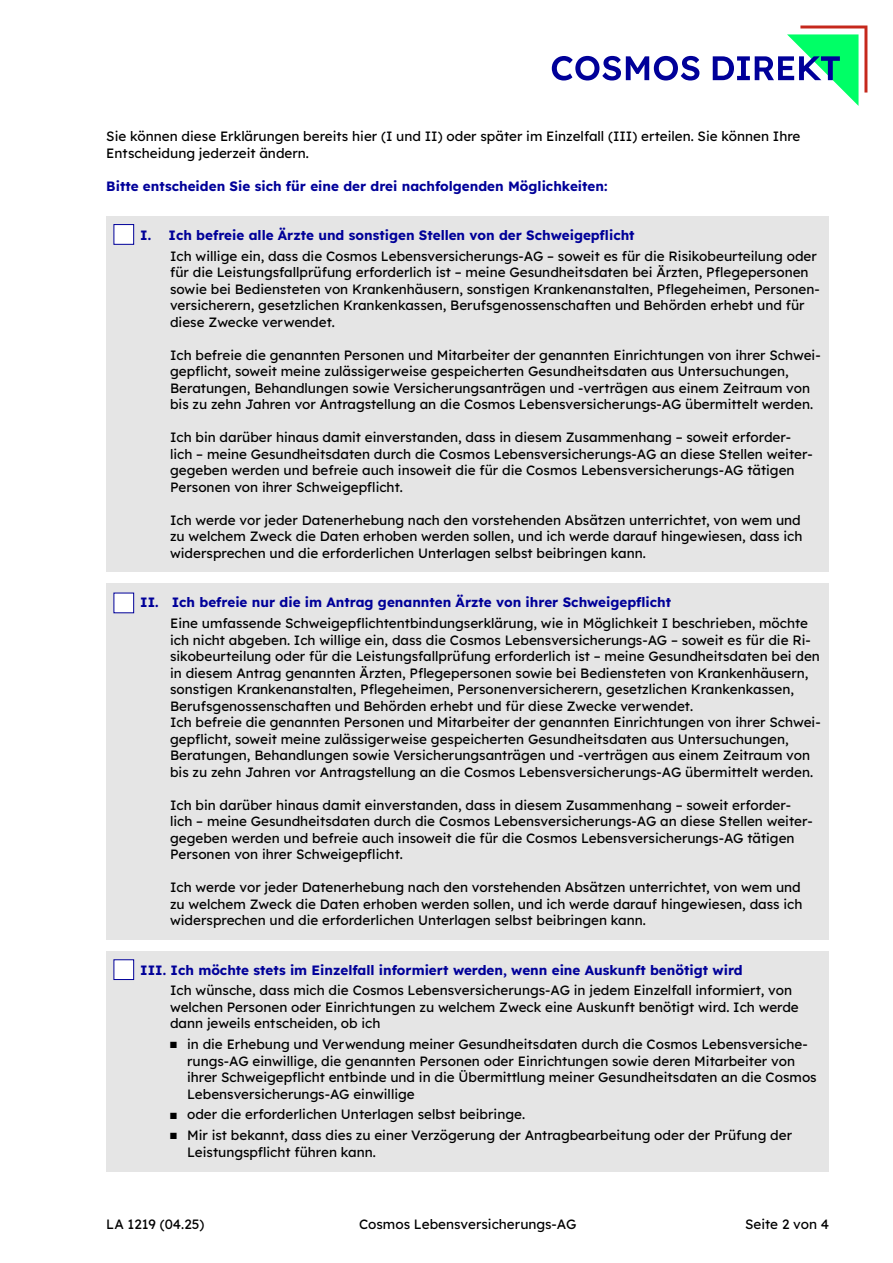
<style>
.page{position:relative;width:893px;height:1263px;background:#fff}
.page>*{position:absolute;margin:0;border:0;box-sizing:border-box;transform-origin:0 0}
.t1{font:13.5px/16.5px "Lexend";color:#000}
.t2{font:700 13.5px "Lexend";color:#009}
.t3{font:9px "Zapf Dingbats ITC";color:#000}
</style>
<div class="page">
<div style="left:106px;top:216px;width:723px;height:356px;background:#e5e5e5"></div>
<div style="left:106px;top:583px;width:723px;height:357px;background:#e5e5e5"></div>
<div style="left:106px;top:951px;width:723px;height:220px;background:#e5e5e5"></div>
<div style="left:114px;top:224px;width:20px;height:21px;background:#fff;border:1px solid #009"></div>
<div style="left:114px;top:593px;width:20px;height:20px;background:#fff;border:1px solid #009"></div>
<div style="left:114px;top:959px;width:20px;height:21px;background:#fff;border:1px solid #009"></div>
<svg style="left:552px;top:26px;width:315px;height:80px"></svg>
<p class="t1" style="left:106px;top:127px;width:696px">Sie können diese Erklärungen bereits hier (I und II) oder später im Einzelfall (III) erteilen. Sie können Ihre<br>Entscheidung jederzeit ändern.</p>
<p class="t2" style="left:106px;top:176px;width:503px">Bitte entscheiden Sie sich für eine der drei nachfolgenden Möglichkeiten:</p>
<p class="t2" style="left:140px;top:225px;width:496px">I. Ich befreie alle Ärzte und sonstigen Stellen von der Schweigepfl icht</p>
<p class="t1" style="left:170px;top:247px;width:651px">Ich willige ein, dass die Cosmos Lebensversicherungs-AG – soweit es für die Risikobeurteilung oder für die Leistungsfallprüfung erforderlich ist – meine Gesundheitsdaten bei Ärzten, Pflegepersonen sowie bei Bediensteten von Krankenhäusern, sonstigen Krankenanstalten, Pflegeheimen, Personen&shy;versicherern, gesetzlichen Krankenkassen, Berufsgenossenschaften und Behörden erhebt und für diese Zwecke verwendet.</p>
<p class="t1" style="left:170px;top:346px;width:652px">Ich befreie die genannten Personen und Mitarbeiter der genannten Einrichtungen von ihrer Schwei&shy;gepfl icht, soweit meine zulässigerweise gespeicherten Gesundheitsdaten aus Untersuchungen, Beratungen, Behandlungen sowie Versicherungsanträgen und -verträgen aus einem Zeitraum von bis zu zehn Jahren vor Antragstellung an die Cosmos Lebensversicherungs-AG übermittelt werden.</p>
<p class="t1" style="left:170px;top:428px;width:644px">Ich bin darüber hinaus damit einverstanden, dass in diesem Zusammenhang – soweit erforder&shy;lich – meine Gesundheitsdaten durch die Cosmos Lebensversicherungs-AG an diese Stellen weiter&shy;gegeben werden und befreie auch insoweit die für die Cosmos Lebensversicherungs-AG tätigen Personen von ihrer Schweigepfl icht.</p>
<p class="t1" style="left:170px;top:511px;width:634px">Ich werde vor jeder Datenerhebung nach den vorstehenden Absätzen unterrichtet, von wem und zu welchem Zweck die Daten erhoben werden sollen, und ich werde darauf hingewiesen, dass ich widersprechen und die erforderlichen Unterlagen selbst beibringen kann.</p>
<p class="t2" style="left:140px;top:593px;width:532px">II. Ich befreie nur die im Antrag genannten Ärzte von ihrer Schweigepfl icht</p>
<p class="t1" style="left:170px;top:614px;width:652px">Eine umfassende Schweigepfl ichtentbindungserklärung, wie in Möglichkeit I beschrieben, möchte ich nicht abgeben. Ich willige ein, dass die Cosmos Lebensversicherungs-AG – soweit es für die Ri&shy;sikobeurteilung oder für die Leistungsfallprüfung erforderlich ist – meine Gesundheitsdaten bei den in diesem Antrag genannten Ärzten, Pflegepersonen sowie bei Bediensteten von Krankenhäusern, sonstigen Krankenanstalten, Pflegeheimen, Personenversicherern, gesetzlichen Krankenkassen, Berufsgenossenschaften und Behörden erhebt und für diese Zwecke verwendet.<br>Ich befreie die genannten Personen und Mitarbeiter der genannten Einrichtungen von ihrer Schwei&shy;gepfl icht, soweit meine zulässigerweise gespeicherten Gesundheitsdaten aus Untersuchungen, Beratungen, Behandlungen sowie Versicherungsanträgen und -verträgen aus einem Zeitraum von bis zu zehn Jahren vor Antragstellung an die Cosmos Lebensversicherungs-AG übermittelt werden.</p>
<p class="t1" style="left:170px;top:796px;width:644px">Ich bin darüber hinaus damit einverstanden, dass in diesem Zusammenhang – soweit erforder&shy;lich – meine Gesundheitsdaten durch die Cosmos Lebensversicherungs-AG an diese Stellen weiter&shy;gegeben werden und befreie auch insoweit die für die Cosmos Lebensversicherungs-AG tätigen Personen von ihrer Schweigepfl icht.</p>
<p class="t1" style="left:170px;top:878px;width:634px">Ich werde vor jeder Datenerhebung nach den vorstehenden Absätzen unterrichtet, von wem und zu welchem Zweck die Daten erhoben werden sollen, und ich werde darauf hingewiesen, dass ich widersprechen und die erforderlichen Unterlagen selbst beibringen kann.</p>
<p class="t2" style="left:140px;top:960px;width:604px">III. Ich möchte stets im Einzelfall informiert werden, wenn eine Auskunft benötigt wird</p>
<p class="t1" style="left:170px;top:981px;width:630px">Ich wünsche, dass mich die Cosmos Lebensversicherungs-AG in jedem Einzelfall informiert, von welchen Personen oder Einrichtungen zu welchem Zweck eine Auskunft benötigt wird. Ich werde dann jeweils entscheiden, ob ich</p>
<p class="t1" style="left:187px;top:1035px;width:631px">in die Erhebung und Verwendung meiner Gesundheitsdaten durch die Cosmos Lebensversiche&shy;rungs-AG einwillige, die genannten Personen oder Einrichtungen sowie deren Mitarbeiter von ihrer Schweigepfl icht entbinde und in die Übermittlung meiner Gesundheitsdaten an die Cosmos Lebensversicherungs-AG einwillige</p>
<p class="t1" style="left:187px;top:1103px;width:606px;line-height:20.7px">oder die erforderlichen Unterlagen selbst beibringe.<br>Mir ist bekannt, dass dies zu einer Verzögerung der Antragbearbeitung oder der Prüfung der</p>
<p class="t1" style="left:187px;top:1143px;width:190px">Leistungspfl icht führen kann.</p>
<p class="t3" style="left:170px;top:1041px;width:8px">■</p>
<p class="t3" style="left:170px;top:1112px;width:8px">■</p>
<p class="t3" style="left:170px;top:1132px;width:8px">■</p>
<p class="t1" style="left:106px;top:1215px;width:100px">LA 1219 (04.25)</p>
<p class="t1" style="left:359px;top:1215px;width:219px">Cosmos Lebensversicherungs-AG</p>
<p class="t1" style="left:745px;top:1215px;width:86px">Seite 2 von 4</p>
</div>
